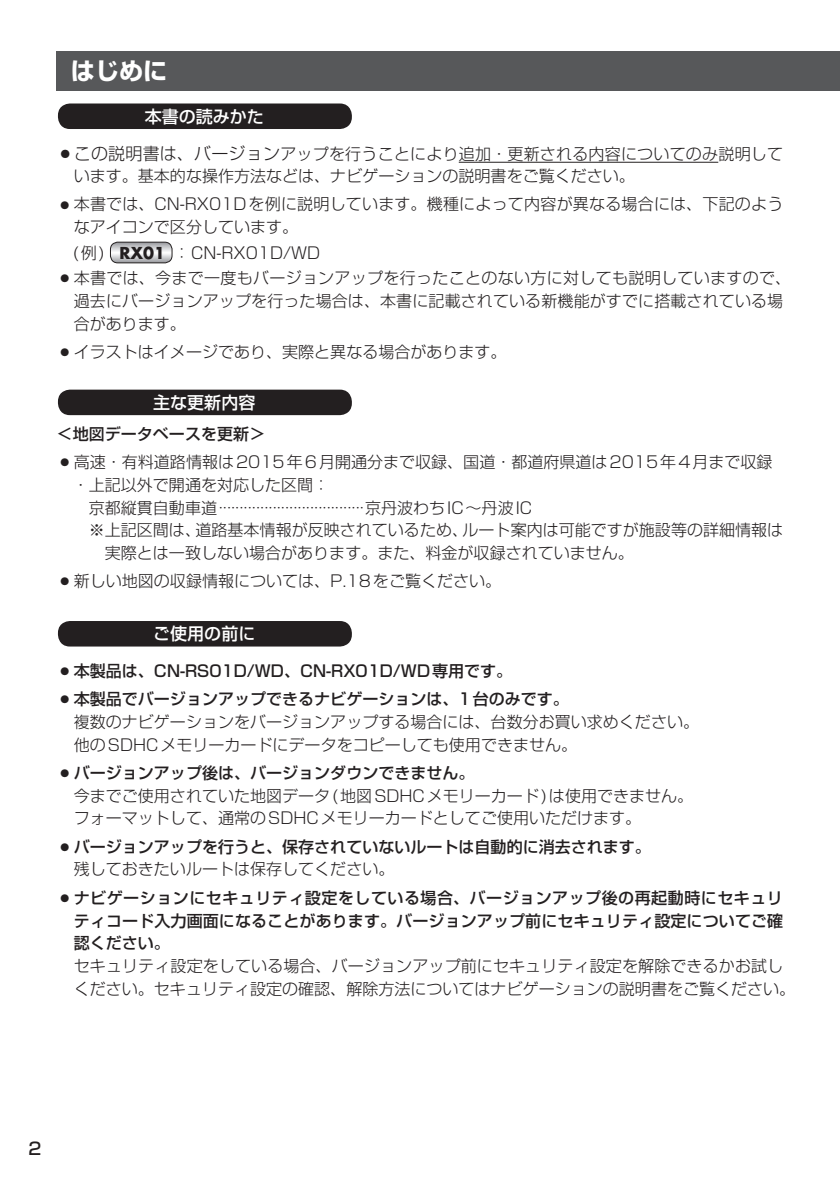
<style>
.page{position:relative;width:840px;height:1191px;background:#fff}
.page>*{position:absolute;margin:0;border:0;box-sizing:border-box;transform-origin:0 0}
.t1{font:700 24px "Shin Go Pro";color:#fff}
.t2{font:500 17px "Shin Go Pro";color:#fff}
.t3{font:500 17px "Shin Go Pro";color:#231f20}
.t4{font:300 16px/22.6px "Shin Go Pro";color:#231f20}
.t5{font:500 16px/22.6px "Shin Go Pro";color:#231f20}
.s1{font-size:17px}
.s2{font-family:"Futura";font-weight:700}
.s3{font-weight:500}
.s4{font-weight:300}
</style>
<div class="page">
<div style="left:57px;top:51px;width:782px;height:40px;background:#57585a"></div>
<div style="left:58px;top:389px;width:293px;height:26px;background:#231f20;border-radius:12px"></div>
<div style="left:58px;top:621px;width:293px;height:25px;background:#231f20;border-radius:12px"></div>
<hr style="left:458px;top:162px;width:260px;height:1px;background:#231f20">
<div style="left:58px;top:103px;width:293px;height:26px;background:#231f20;border-radius:12px"></div>
<svg style="left:110px;top:242px;width:62px;height:21px"></svg>
<div style="left:110px;top:242px;width:62px;height:21px;border:1px solid #231f20;border-radius:7px"></div>
<h1 class="t1" style="left:71px;top:52px;width:98px">はじめに</h1>
<p class="t2" style="left:145px;top:102px;width:121px">本書の読みかた</p>
<p class="t4" style="left:74px;top:141px;width:710px;text-indent:-17px">○<span class="s1">この説明書は、バージョン</span>アップを行うことにより追加・更新される内容についてのみ説明しています。基本的な操作方法などは、ナビゲーションの説明書をご覧ください。</p>
<p class="t4" style="left:74px;top:191px;width:710px;text-indent:-17px">○本書では、CN-RX01Dを例に説明しています。機種によって内容が異なる場合には、下記のようなアイコンで区分しています。</p>
<p class="t4" style="left:57px;top:239px;width:265px">　(例) <span class="s2">RX01</span> ：CN-RX01D/WD</p>
<p class="t4" style="left:74px;top:265px;width:718px;text-indent:-17px">○本書では、今まで一度もバージョンアップを行ったことのない方に対しても説明していますので、過去にバージョンアップを行った場合は、本書に記載されている新機能がすでに搭載されている場合があります。</p>
<p class="t4" style="left:57px;top:338px;width:451px">○イラストはイメージであり、実際と異なる場合があります。</p>
<p class="t2" style="left:153px;top:388px;width:104px">主な更新内容</p>
<p class="t5" style="left:57px;top:420px;width:210px">＜地図データベースを更新＞</p>
<p class="t4" style="left:57px;top:449px;width:717px">○高速・有料道路情報は2015年6月開通分まで収録、国道・都道府県道は2015年4月まで収録</p>
<p class="t4" style="left:57px;top:471px;width:274px">　・上記以外で開通を対応した区間：</p>
<p class="t4" style="left:57px;top:494px;width:476px">　　京都縦貫自動車道····································京丹波わちIC～丹波IC</p>
<p class="t4" style="left:57px;top:517px;width:727px">　　※上記区間は、道路基本情報が反映されているため、ルート案内は可能ですが施設等の詳細情報は</p>
<p class="t4" style="left:105px;top:539px;width:530px">実際とは一致しない場合があります。また、料金が収録されていません。</p>
<p class="t4" style="left:57px;top:568px;width:446px">○新しい地図の収録情報については、P.18をご覧ください。</p>
<p class="t2" style="left:153px;top:620px;width:104px">ご使用の前に</p>
<p class="t5" style="left:57px;top:657px;width:456px">○本製品は、CN-RS01D/WD、CN-RX01D/WD専用です。</p>
<p class="t4" style="left:74px;top:686px;width:626px;text-indent:-17px">○<span class="s3">本製品でバージョンアップできるナビゲーションは、1台のみです。<br></span>複数のナビゲーションをバージョンアップする場合には、台数分お買い求めください。他のSDHCメモリーカードにデータをコピーしても使用できません。</p>
<p class="t4" style="left:74px;top:759px;width:620px;text-indent:-17px">○<span class="s3">バージョンアップ後は、バージョンダウンできません。<br></span>今までご使用されていた地図データ(地図SDHCメモリーカード)は使用できません。フォーマットして、通常のSDHCメモリーカードとしてご使用いただけます。</p>
<p class="t5" style="left:74px;top:833px;width:578px;text-indent:-17px">○バージョンアップを行うと、保存されていないルートは自動的に消去されます。<span class="s4">残しておきたいルートは保存してください。</span></p>
<p class="t5" style="left:74px;top:884px;width:710px;text-align:justify;text-indent:-17px">○ナビゲーションにセキュリティ設定をしている場合、バージョンアップ後の再起動時にセキュリティコード入力画面になることがあります。バージョンアップ前にセキュリティ設定についてご確認ください。</p>
<p class="t4" style="left:74px;top:952px;width:722px">セキュリティ設定をしている場合、バージョンアップ前にセキュリティ設定を解除できるかお試しください。セキュリティ設定の確認、解除方法についてはナビゲーションの説明書をご覧ください。</p>
<p class="t3" style="left:28px;top:1134px;width:14px">2</p>
</div>
